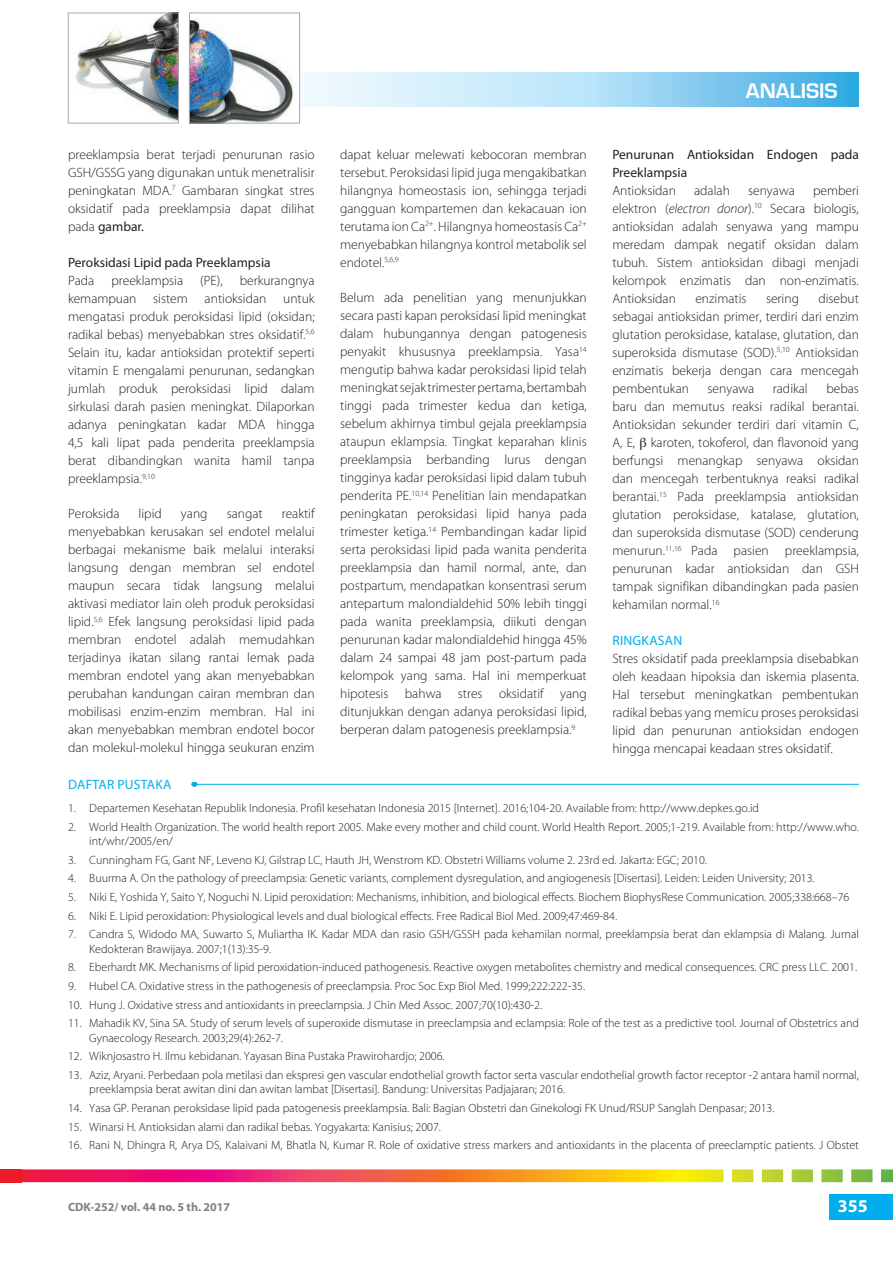
<style>
.page{position:relative;width:893px;height:1263px;background:#fff}
.page>*{position:absolute;margin:0;border:0;box-sizing:border-box;transform-origin:0 0}
.t1{font:600 19.5px "Eurostile LT Std";color:#fff}
.t2{font:700 18px "Myriad Pro";color:#fff}
.t3{font:300 13.5px/18px "Myriad Pro";color:#231f20;text-align:justify}
.t4{font:13.5px/18px "Myriad Pro";color:#231f20}
.t5{font:13.5px "Myriad Pro";letter-spacing:.02em;color:#00aeef}
.t6{font:300 12px/14.4px "Myriad Pro";color:#231f20}
.t7{font:700 12px "Myriad Pro";color:#808285}
.s1{font-weight:400}
.s2{font-style:italic}
</style>
<div class="page">
<svg style="left:300px;top:72px;width:559px;height:35px;background:#a8dbf4"></svg>
<img style="left:76px;top:15px;width:101px;height:106px">
<div style="left:68px;top:13px;width:111px;height:110px;border:1px solid #a8a9ad"></div>
<img style="left:191px;top:19px;width:102px;height:102px">
<div style="left:189px;top:13px;width:111px;height:110px;border:1px solid #a8a9ad"></div>
<div style="left:829px;top:1194px;width:64px;height:26px;background:#00aeef"></div>
<svg style="left:21px;top:1169px;width:872px;height:13px;background:#e87f51"></svg>
<div style="left:0;top:1169px;width:21px;height:13px;background:#ee1b2b"></div>
<hr style="left:191px;top:784px;width:668px;height:1px;background:#00aeef">
<p class="t3" style="left:68px;top:146px;width:248px">preeklampsia berat terjadi penurunan rasio GSH/GSSG yang digunakan untuk menetralisir peningkatan MDA.<sup>7</sup> Gambaran singkat stres oksidatif pada preeklampsia dapat dilihat pada <span class="s1">gambar.</span></p>
<p class="t4" style="left:68px;top:253px;width:204px">Peroksidasi Lipid pada Preeklampsia</p>
<p class="t3" style="left:68px;top:272px;width:28px">Pada</p>
<p class="t3" style="left:111px;top:272px;width:73px">preeklampsia</p>
<p class="t3" style="left:200px;top:272px;width:24px">(PE),</p>
<p class="t3" style="left:68px;top:272px;width:248px;text-indent:172px">berkurangnya kemampuan sistem antioksidan untuk mengatasi produk peroksidasi lipid (oksidan; radikal bebas) menyebabkan stres oksidatif.<sup>5,6<br></sup>Selain itu, kadar antioksidan protektif seperti vitamin E mengalami penurunan, sedangkan jumlah produk peroksidasi lipid dalam sirkulasi darah pasien meningkat. Dilaporkan adanya peningkatan kadar MDA hingga 4,5 kali lipat pada penderita preeklampsia berat dibandingkan wanita hamil tanpa preeklampsia.<sup>9,10</sup></p>
<p class="t3" style="left:68px;top:505px;width:53px">Peroksida</p>
<p class="t3" style="left:139px;top:505px;width:25px">lipid</p>
<p class="t3" style="left:181px;top:505px;width:28px">yang</p>
<p class="t3" style="left:227px;top:505px;width:38px">sangat</p>
<p class="t3" style="left:68px;top:505px;width:248px;text-indent:214px">reaktif menyebabkan kerusakan sel endotel melalui berbagai mekanisme baik melalui interaksi langsung dengan membran sel endotel maupun secara tidak langsung melalui aktivasi mediator lain oleh produk peroksidasi lipid.<sup>5,6</sup> Efek langsung peroksidasi lipid pada membran endotel adalah memudahkan terjadinya ikatan silang rantai lemak pada membran endotel yang akan menyebabkan perubahan kandungan cairan membran dan mobilisasi enzim-enzim membran. Hal ini akan menyebabkan membran endotel bocor dan molekul-molekul hingga seukuran enzim</p>
<p class="t3" style="left:340px;top:146px;width:248px">dapat keluar melewati kebocoran membran tersebut. Peroksidasi lipid juga mengakibatkan hilangnya homeostasis ion, sehingga terjadi gangguan kompartemen dan kekacauan ion terutama ion Ca<sup>2+</sup>. Hilangnya homeostasis Ca<sup>2+ </sup>menyebabkan hilangnya kontrol metabolik sel endotel.<sup>5,6,9</sup></p>
<p class="t3" style="left:340px;top:289px;width:248px">Belum ada penelitian yang menunjukkan secara pasti kapan peroksidasi lipid meningkat dalam hubungannya dengan patogenesis penyakit khususnya preeklampsia. Yasa<sup>14 </sup>mengutip bahwa kadar peroksidasi lipid telah meningkat sejak trimester pertama, bertambah tinggi pada trimester kedua dan ketiga, sebelum akhirnya timbul gejala preeklampsia ataupun eklampsia. Tingkat keparahan klinis preeklampsia berbanding lurus dengan tingginya kadar peroksidasi lipid dalam tubuh penderita PE.<sup>10,14</sup> Penelitian lain mendapatkan peningkatan peroksidasi lipid hanya pada trimester ketiga.<sup>14</sup> Pembandingan kadar lipid serta peroksidasi lipid pada wanita penderita preeklampsia dan hamil normal, ante, dan postpartum, mendapatkan konsentrasi serum antepartum malondialdehid 50% lebih tinggi pada wanita preeklampsia, diikuti dengan penurunan kadar malondialdehid hingga 45% dalam 24 sampai 48 jam post-partum pada kelompok yang sama. Hal ini memperkuat hipotesis bahwa stres oksidatif yang ditunjukkan dengan adanya peroksidasi lipid, berperan dalam patogenesis preeklampsia.<sup>9</sup></p>
<h1 class="t1" style="left:746px;top:79px;width:93px">ANALISIS</h1>
<p class="t4" style="left:612px;top:145px;width:248px">Penurunan Antioksidan Endogen pada<br>Preeklampsia</p>
<p class="t3" style="left:612px;top:182px;width:65px">Antioksidan</p>
<p class="t3" style="left:694px;top:182px;width:37px">adalah</p>
<p class="t3" style="left:748px;top:182px;width:48px">senyawa</p>
<p class="t3" style="left:612px;top:182px;width:248px;text-indent:201px">pemberi elektron (<span class="s2">electron donor</span>).<sup>10</sup> Secara biologis, antioksidan adalah senyawa yang mampu meredam dampak negatif oksidan dalam tubuh. Sistem antioksidan dibagi menjadi kelompok enzimatis dan non-enzimatis.<br>Antioksidan</p>
<p class="t3" style="left:612px;top:290px;width:248px;text-indent:206px">disebut sebagai antioksidan primer, terdiri dari enzim glutation peroksidase, katalase, glutation, dan superoksida dismutase (SOD).<sup>5,10</sup> Antioksidan enzimatis bekerja dengan cara mencegah pembentukan</p>
<p class="t3" style="left:695px;top:290px;width:53px">enzimatis</p>
<p class="t3" style="left:766px;top:290px;width:34px">sering</p>
<p class="t3" style="left:612px;top:380px;width:248px;text-indent:214px">bebas baru dan memutus reaksi radikal berantai.<br>Antioksidan sekunder terdiri dari vitamin C, A, E, karoten, tokoferol, dan flavonoid yang berfungsi menangkap senyawa oksidan dan mencegah terbentuknya reaksi radikal berantai.<sup>15</sup> Pada preeklampsia antioksidan glutation peroksidase, katalase, glutation, dan superoksida dismutase (SOD) cenderung menurun.<sup>11,16</sup> Pada pasien preeklampsia, penurunan kadar antioksidan dan GSH tampak signifikan dibandingkan pada pasien kehamilan normal.<sup>16</sup></p>
<p class="t5" style="left:612px;top:632px;width:71px">RINGKASAN</p>
<p class="t3" style="left:612px;top:650px;width:248px">Stres oksidatif pada preeklampsia disebabkan oleh keadaan hipoksia dan iskemia plasenta.<br>Hal tersebut meningkatkan pembentukan radikal bebas yang memicu proses peroksidasi lipid dan penurunan antioksidan endogen hingga mencapai keadaan stres oksidatif.</p>
<p class="t3" style="left:708px;top:380px;width:48px">senyawa</p>
<p class="t3" style="left:773px;top:380px;width:36px">radikal</p>
<p class="t5" style="left:68px;top:776px;width:105px">DAFTAR PUSTAKA</p>
<p class="t6" style="left:68px;top:801px;width:693px">1. Departemen Kesehatan Republik Indonesia. Profil kesehatan Indonesia 2015 [Internet]. 2016;104-20. Available from: http://www.depkes.go.id</p>
<p class="t6" style="left:89px;top:819px;width:771px;text-indent:-21px">2. World Health Organization. The world health report 2005. Make every mother and child count. World Health Report. 2005;1-219. Available from: http://www.who. int/whr/2005/en/</p>
<p class="t6" style="left:68px;top:853px;width:640px">3. Cunningham FG, Gant NF, Leveno KJ, Gilstrap LC, Hauth JH, Wenstrom KD. Obstetri Williams volume 2. 23rd ed. Jakarta: EGC; 2010.</p>
<p class="t6" style="left:68px;top:871px;width:748px">4. Buurma A. On the pathology of preeclampsia: Genetic variants, complement dysregulation, and angiogenesis [Disertasi]. Leiden: Leiden University; 2013.</p>
<p class="t6" style="left:68px;top:890px;width:783px">5. Niki E, Yoshida Y, Saito Y, Noguchi N. Lipid peroxidation: Mechanisms, inhibition, and biological effects. Biochem BiophysRese Communication. 2005;338:668–76</p>
<p class="t6" style="left:68px;top:908px;width:550px">6. Niki E. Lipid peroxidation: Physiological levels and dual biological effects. Free Radical Biol Med. 2009;47:469-84.</p>
<p class="t6" style="left:89px;top:927px;width:771px;text-indent:-21px">7. Candra S, Widodo MA, Suwarto S, Muliartha IK. Kadar MDA dan rasio GSH/GSSH pada kehamilan normal, preeklampsia berat dan eklampsia di Malang. Jurnal<br>Kedokteran Brawijaya. 2007;1(13):35-9.</p>
<p class="t6" style="left:68px;top:960px;width:790px">8. Eberhardt MK. Mechanisms of lipid peroxidation-induced pathogenesis. Reactive oxygen metabolites chemistry and medical consequences. CRC press LLC. 2001.</p>
<p class="t6" style="left:68px;top:979px;width:519px">9. Hubel CA. Oxidative stress in the pathogenesis of preeclampsia. Proc Soc Exp Biol Med. 1999;222:222-35.</p>
<p class="t6" style="left:68px;top:997px;width:476px">10. Hung J. Oxidative stress and antioxidants in preeclampsia. J Chin Med Assoc. 2007;70(10):430-2.</p>
<p class="t6" style="left:89px;top:1016px;width:771px;text-indent:-21px">11. Mahadik KV, Sina SA. Study of serum levels of superoxide dismutase in preeclampsia and eclampsia: Role of the test as a predictive tool. Journal of Obstetrics and<br>Gynaecology Research. 2003;29(4):262-7.</p>
<p class="t6" style="left:68px;top:1049px;width:378px">12. Wiknjosastro H. Ilmu kebidanan. Yayasan Bina Pustaka Prawirohardjo; 2006.</p>
<p class="t6" style="left:89px;top:1068px;width:771px;text-indent:-21px">13. Aziz, Aryani. Perbedaan pola metilasi dan ekspresi gen vascular endothelial growth factor serta vascular endothelial growth factor receptor -2 antara hamil normal, preeklampsia berat awitan dini dan awitan lambat [Disertasi]. Bandung: Universitas Padjajaran; 2016.</p>
<p class="t6" style="left:68px;top:1101px;width:708px">14. Yasa GP. Peranan peroksidase lipid pada patogenesis preeklampsia. Bali: Bagian Obstetri dan Ginekologi FK Unud/RSUP Sanglah Denpasar; 2013.</p>
<p class="t6" style="left:68px;top:1120px;width:374px">15. Winarsi H. Antioksidan alami dan radikal bebas. Yogyakarta: Kanisius; 2007.</p>
<p class="t6" style="left:68px;top:1138px;width:792px">16. Rani N, Dhingra R, Arya DS, Kalaivani M, Bhatla N, Kumar R. Role of oxidative stress markers and antioxidants in the placenta of preeclamptic patients. J Obstet</p>
<p class="t7" style="left:68px;top:1199px;width:164px">CDK-252/ vol. 44 no. 5 th. 2017</p>
<h2 class="t2" style="left:838px;top:1194px;width:31px">355</h2>
</div>
